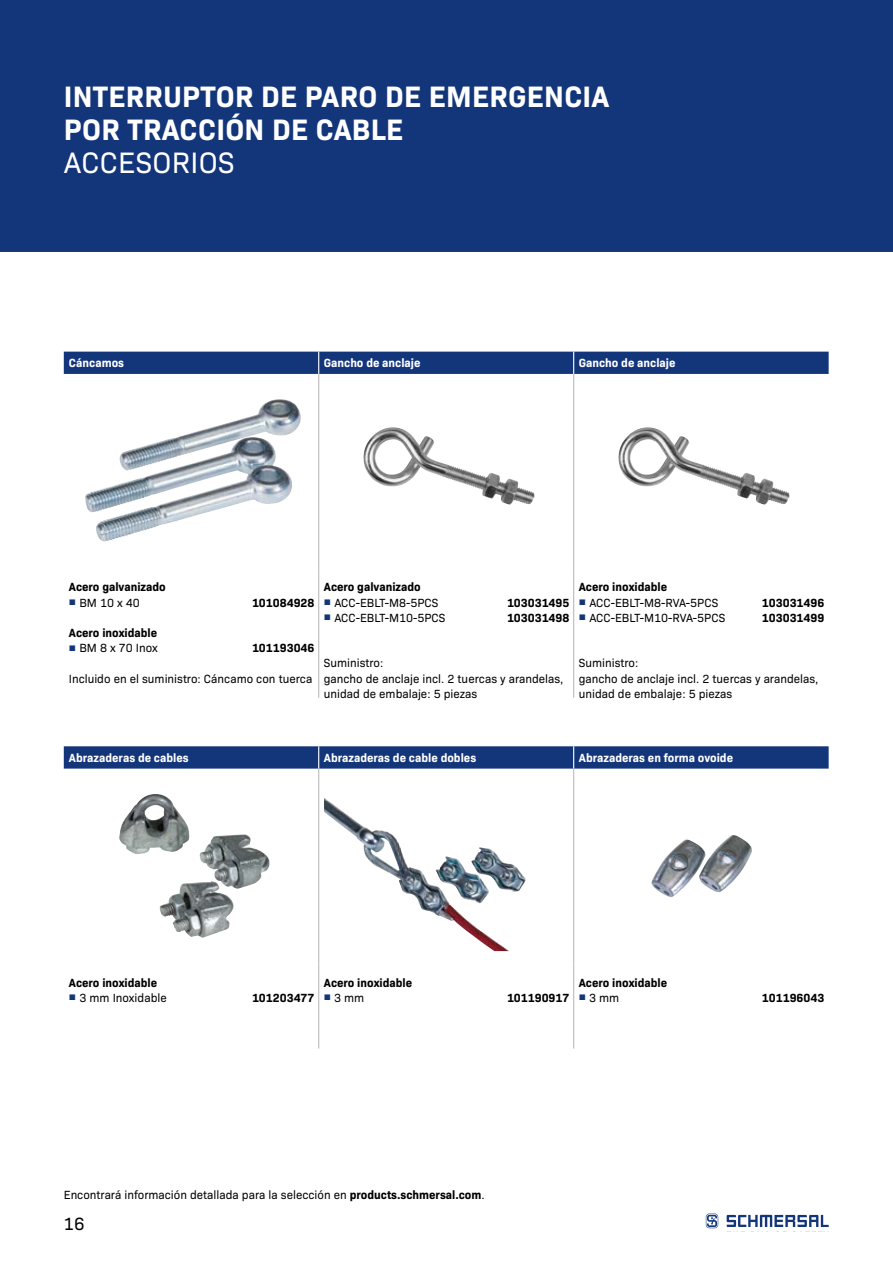
<style>
.page{position:relative;width:893px;height:1263px;background:#fff}
.page>*{position:absolute;margin:0;border:0;box-sizing:border-box;transform-origin:0 0}
.t1{font:700 30px/33px "Bio Sans";letter-spacing:.01em;color:#fff}
.t2{font:30px "Bio Sans";letter-spacing:.01em;color:#fff}
.t3{font:18px "Bio Sans";color:#000}
.t4{font:12px/15.1px "Bio Sans";color:#000}
.t5{font:700 12px "Bio Sans";color:#000}
.t6{font:700 12px "Bio Sans";color:#fff}
.s1{font-family:"Arial";color:#13357a}
.s2{font-weight:700}
</style>
<div class="page">
<svg style="left:727px;top:1215px;width:102px;height:12px"></svg>
<svg style="left:706px;top:1213px;width:12px;height:15px"></svg>
<div style="left:64px;top:352px;width:765px;height:22px;background:#13357a"></div>
<hr style="left:318px;top:374px;width:1px;height:195px;background:#bcbcbc">
<hr style="left:573px;top:374px;width:1px;height:195px;background:#bcbcbc">
<hr style="left:318px;top:569px;width:1px;height:129px;background:#bcbcbc">
<hr style="left:573px;top:569px;width:1px;height:129px;background:#bcbcbc">
<img style="left:119px;top:399px;width:182px;height:82px">
<img style="left:363px;top:430px;width:138px;height:69px">
<img style="left:618px;top:430px;width:138px;height:69px">
<svg style="left:64px;top:746px;width:765px;height:23px;background:#1a3b7e"></svg>
<hr style="left:318px;top:769px;width:1px;height:194px;background:#bcbcbc">
<hr style="left:573px;top:769px;width:1px;height:194px;background:#bcbcbc">
<hr style="left:318px;top:963px;width:1px;height:85px;background:#bcbcbc">
<hr style="left:573px;top:963px;width:1px;height:85px;background:#bcbcbc">
<img style="left:119px;top:794px;width:151px;height:123px">
<img style="left:324px;top:798px;width:202px;height:153px">
<img style="left:651px;top:835px;width:101px;height:62px">
<div style="left:0;top:0;width:893px;height:252px;background:#13357a"></div>
<h1 class="t1" style="left:64px;top:78px;width:547px">INTERRUPTOR DE PARO DE EMERGENCIA<br>POR TRACCIÓN DE CABLE</h1>
<h1 class="t2" style="left:64px;top:140px;width:172px">ACCESORIOS</h1>
<p class="t6" style="left:69px;top:354px;width:57px">Cáncamos</p>
<p class="t6" style="left:324px;top:354px;width:98px">Gancho de anclaje</p>
<p class="t6" style="left:579px;top:354px;width:98px">Gancho de anclaje</p>
<p class="t5" style="left:69px;top:578px;width:98px">Acero galvanizado</p>
<p class="t4" style="left:69px;top:594px;width:72px"><span class="s1">■</span> BM 10 x 40</p>
<p class="t5" style="left:252px;top:593px;width:64px">101084928</p>
<p class="t5" style="left:69px;top:624px;width:90px">Acero inoxidable</p>
<p class="t4" style="left:69px;top:640px;width:90px"><span class="s1">■</span> BM 8 x 70 Inox</p>
<p class="t5" style="left:252px;top:639px;width:64px">101193046</p>
<p class="t4" style="left:69px;top:670px;width:245px">Incluido en el suministro: Cáncamo con tuerca</p>
<p class="t5" style="left:324px;top:578px;width:98px">Acero galvanizado</p>
<p class="t4" style="left:324px;top:594px;width:116px"><span class="s1">■</span> ACC-EBLT-M8-5PCS</p>
<p class="t5" style="left:507px;top:593px;width:64px">103031495</p>
<p class="t4" style="left:324px;top:609px;width:123px"><span class="s1">■</span> ACC-EBLT-M10-5PCS</p>
<p class="t5" style="left:507px;top:608px;width:64px">103031498</p>
<p class="t4" style="left:324px;top:655px;width:241px">Suministro:<br>gancho de anclaje incl. 2 tuercas y arandelas, unidad de embalaje: 5 piezas</p>
<p class="t5" style="left:579px;top:578px;width:90px">Acero inoxidable</p>
<p class="t4" style="left:579px;top:594px;width:141px"><span class="s1">■</span> ACC-EBLT-M8-RVA-5PCS</p>
<p class="t5" style="left:762px;top:593px;width:64px">103031496</p>
<p class="t4" style="left:579px;top:609px;width:148px"><span class="s1">■</span> ACC-EBLT-M10-RVA-5PCS</p>
<p class="t5" style="left:762px;top:608px;width:64px">103031499</p>
<p class="t4" style="left:579px;top:655px;width:241px">Suministro:<br>gancho de anclaje incl. 2 tuercas y arandelas, unidad de embalaje: 5 piezas</p>
<p class="t6" style="left:69px;top:748px;width:121px">Abrazaderas de cables</p>
<p class="t6" style="left:324px;top:748px;width:154px">Abrazaderas de cable dobles</p>
<p class="t6" style="left:579px;top:748px;width:156px">Abrazaderas en forma ovoide</p>
<p class="t5" style="left:69px;top:973px;width:90px">Acero inoxidable</p>
<p class="t4" style="left:69px;top:989px;width:99px"><span class="s1">■</span> 3 mm Inoxidable</p>
<p class="t5" style="left:252px;top:988px;width:64px">101203477</p>
<p class="t5" style="left:324px;top:973px;width:90px">Acero inoxidable</p>
<p class="t4" style="left:324px;top:989px;width:42px"><span class="s1">■</span> 3 mm</p>
<p class="t5" style="left:507px;top:988px;width:64px">101190917</p>
<p class="t5" style="left:579px;top:973px;width:90px">Acero inoxidable</p>
<p class="t4" style="left:579px;top:989px;width:42px"><span class="s1">■</span> 3 mm</p>
<p class="t5" style="left:762px;top:988px;width:64px">101196043</p>
<p class="t4" style="left:64px;top:1187px;width:422px">Encontrará información detallada para la selección en <span class="s2">products.schmersal.com</span>.</p>
<h2 class="t3" style="left:63px;top:1210px;width:23px">16</h2>
</div>
